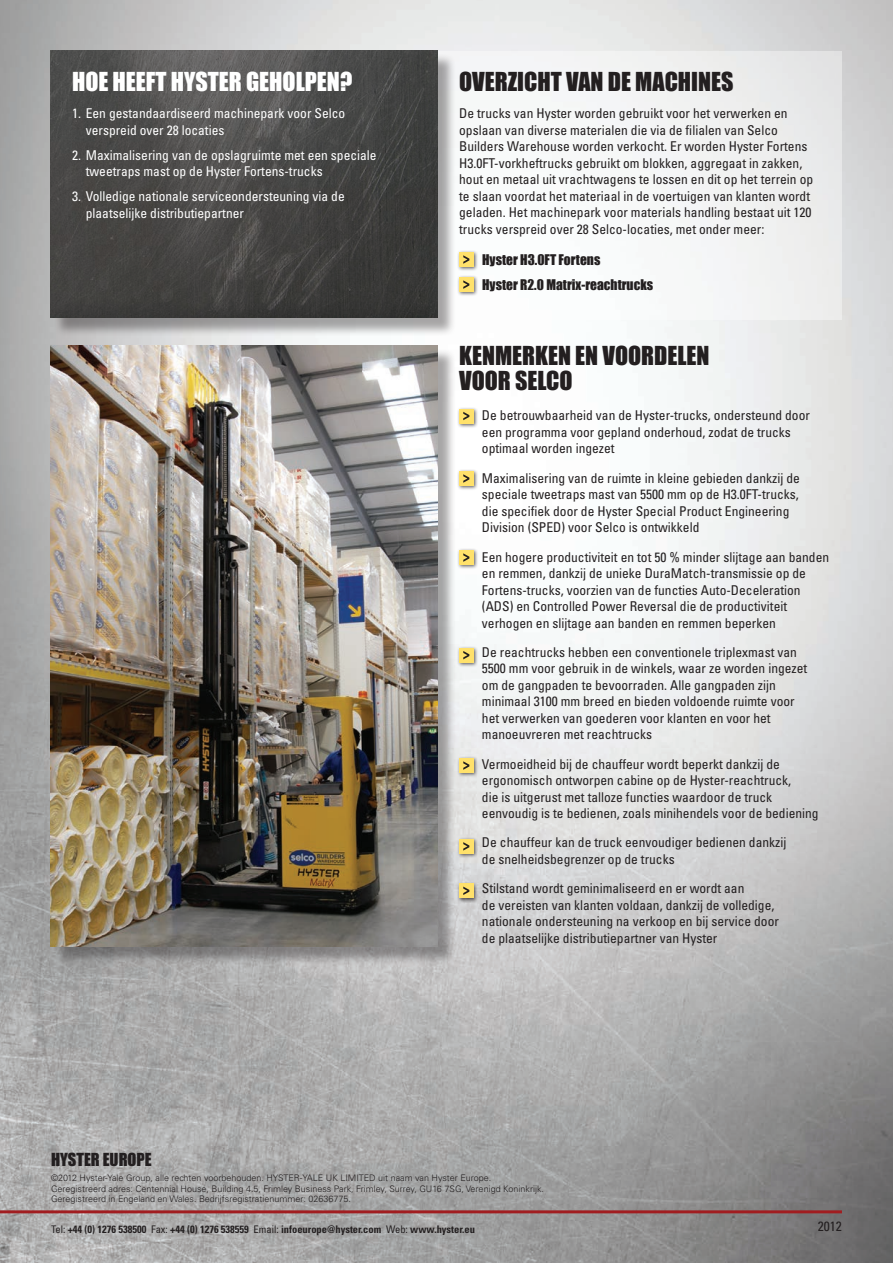
<style>
.page{position:relative;width:893px;height:1263px;background:#fff}
.page>*{position:absolute;margin:0;border:0;box-sizing:border-box;transform-origin:0 0}
.Sub_Headline_Black{font:24px/25.5px "Impact";color:#231f20}
.Sub_Headline_White{font:24px "Impact";color:#fff}
.t1{font:16.5px "Impact";color:#231f20}
.Body_Text{font:condensed 13.5px/16.5px "Univers";color:#231f20}
.Hyster_Help_Text{font:condensed 13.5px/16.5px "Univers";color:#fff}
.Bullet_Points{font:13.5px "Impact";color:#231f20}
.t2{font:700 condensed 10.5px "Univers";color:#231f20}
.t3{font:300 9px "Univers";color:#231f20}
.s1{font-weight:400}
</style>
<div class="page">
<img style="left:0;top:0;width:893px;height:1263px">
<div style="left:277px;top:51px;width:565px;height:269px;background:linear-gradient(to bottom,#eff0f0,#f8faf9)"></div>
<div style="left:53px;top:53px;width:404px;height:283px;background:#231f20;opacity:.4"></div>
<img style="left:51px;top:51px;width:387px;height:266px">
<div style="left:53px;top:348px;width:404px;height:617px;background:#231f20;opacity:.4"></div>
<img style="left:51px;top:346px;width:387px;height:600px">
<hr style="left:0;top:1210px;width:842px;height:3px;background:#a11d20">
<div style="left:457px;top:250px;width:21px;height:22px;background:#231f20;opacity:.75"></div>
<div style="left:459px;top:252px;width:14px;height:15px;background:#ffe16b"></div>
<svg style="left:463px;top:255px;width:6px;height:9px"></svg>
<div style="left:457px;top:276px;width:21px;height:21px;background:#231f20;opacity:.75"></div>
<div style="left:459px;top:277px;width:14px;height:15px;background:#ffe16b"></div>
<svg style="left:463px;top:280px;width:6px;height:9px"></svg>
<div style="left:457px;top:407px;width:21px;height:21px;background:#231f20;opacity:.75"></div>
<div style="left:459px;top:409px;width:14px;height:14px;background:#ffe16b"></div>
<svg style="left:463px;top:412px;width:6px;height:8px"></svg>
<div style="left:457px;top:469px;width:21px;height:22px;background:#231f20;opacity:.75"></div>
<div style="left:459px;top:471px;width:14px;height:15px;background:#ffe16b"></div>
<svg style="left:463px;top:474px;width:6px;height:9px"></svg>
<div style="left:457px;top:549px;width:21px;height:21px;background:#231f20;opacity:.75"></div>
<div style="left:459px;top:550px;width:14px;height:15px;background:#ffe16b"></div>
<svg style="left:463px;top:553px;width:6px;height:9px"></svg>
<div style="left:457px;top:646px;width:21px;height:21px;background:#231f20;opacity:.75"></div>
<div style="left:459px;top:648px;width:14px;height:14px;background:#ffe16b"></div>
<svg style="left:463px;top:651px;width:6px;height:8px"></svg>
<div style="left:457px;top:756px;width:21px;height:22px;background:#231f20;opacity:.75"></div>
<div style="left:459px;top:758px;width:14px;height:15px;background:#ffe16b"></div>
<svg style="left:463px;top:761px;width:6px;height:9px"></svg>
<div style="left:457px;top:837px;width:21px;height:21px;background:#231f20;opacity:.75"></div>
<div style="left:459px;top:839px;width:14px;height:14px;background:#ffe16b"></div>
<svg style="left:463px;top:842px;width:6px;height:8px"></svg>
<div style="left:457px;top:882px;width:21px;height:21px;background:#231f20;opacity:.75"></div>
<div style="left:459px;top:884px;width:14px;height:14px;background:#ffe16b"></div>
<svg style="left:463px;top:886px;width:6px;height:9px"></svg>
<p class="Sub_Headline_White" style="left:72px;top:63px;width:282px">HOE HEEFT HYSTER GEHOLPEN?</p>
<p class="Sub_Headline_Black" style="left:459px;top:68px;width:276px">OVERZICHT VAN DE MACHINES</p>
<p class="Hyster_Help_Text" style="left:86px;top:105px;width:261px;text-indent:-14px">1. Een gestandaardiseerd machinepark voor Selco verspreid over 28 locaties</p>
<p class="Hyster_Help_Text" style="left:86px;top:147px;width:292px;text-indent:-14px">2. Maximalisering van de opslagruimte met een speciale tweetraps mast op de Hyster Fortens-trucks</p>
<p class="Hyster_Help_Text" style="left:86px;top:188px;width:260px;text-indent:-14px">3. Volledige nationale serviceondersteuning via de plaatselijke distributiepartner</p>
<p class="t1" style="left:51px;top:1147px;width:102px">HYSTER EUROPE</p>
<p class="Body_Text" style="left:459px;top:105px;width:355px">De trucks van Hyster worden gebruikt voor het verwerken en opslaan van diverse materialen die via de filialen van Selco Builders Warehouse worden verkocht. Er worden Hyster Fortens H3.0FT-vorkheftrucks gebruikt om blokken, aggregaat in zakken, hout en metaal uit vrachtwagens te lossen en dit op het terrein op te slaan voordat het materiaal in de voertuigen van klanten wordt geladen. Het machinepark voor materials handling bestaat uit 120 trucks verspreid over 28 Selco-locaties, met onder meer:</p>
<p class="Bullet_Points" style="left:482px;top:249px;width:120px">Hyster H3.0FT Fortens</p>
<p class="Bullet_Points" style="left:482px;top:274px;width:173px">Hyster R2.0 Matrix-reachtrucks</p>
<p class="Sub_Headline_Black" style="left:459px;top:342px;width:252px">KENMERKEN EN VOORDELEN<br>VOOR SELCO</p>
<p class="Body_Text" style="left:482px;top:407px;width:329px">De betrouwbaarheid van de Hyster-trucks, ondersteund door een programma voor gepland onderhoud, zodat de trucks optimaal worden ingezet</p>
<p class="Body_Text" style="left:482px;top:469px;width:319px">Maximalisering van de ruimte in kleine gebieden dankzij de speciale tweetraps mast van 5500 mm op de H3.0FT-trucks, die specifiek door de Hyster Special Product Engineering Division (SPED) voor Selco is ontwikkeld</p>
<p class="Body_Text" style="left:482px;top:548px;width:349px">Een hogere productiviteit en tot 50 % minder slijtage aan banden en remmen, dankzij de unieke DuraMatch-transmissie op de Fortens-trucks, voorzien van de functies Auto-Deceleration (ADS) en Controlled Power Reversal die de productiviteit verhogen en slijtage aan banden en remmen beperken</p>
<p class="Body_Text" style="left:482px;top:643px;width:327px">De reachtrucks hebben een conventionele triplexmast van 5500 mm voor gebruik in de winkels, waar ze worden ingezet om de gangpaden te bevoorraden. Alle gangpaden zijn minimaal 3100 mm breed en bieden voldoende ruimte voor het verwerken van goederen voor klanten en voor het manoeuvreren met reachtrucks</p>
<p class="Body_Text" style="left:482px;top:755px;width:338px">Vermoeidheid bij de chauffeur wordt beperkt dankzij de ergonomisch ontworpen cabine op de Hyster-reachtruck,<br>die is uitgerust met talloze functies waardoor de truck eenvoudig is te bedienen, zoals minihendels voor de bediening</p>
<p class="Body_Text" style="left:482px;top:834px;width:306px">De chauffeur kan de truck eenvoudiger bedienen dankzij de snelheidsbegrenzer op de trucks</p>
<p class="Body_Text" style="left:482px;top:880px;width:298px">Stilstand wordt geminimaliseerd en er wordt aan<br>de vereisten van klanten voldaan, dankzij de volledige, nationale ondersteuning na verkoop en bij service door de plaatselijke distributiepartner van Hyster</p>
<p class="t3" style="left:51px;top:1172px;width:442px">©2012 Hyster-Yale Group, alle rechten voorbehouden. HYSTER-YALE UK LIMITED uit naam van Hyster Europe.</p>
<p class="t3" style="left:51px;top:1183px;width:494px">Geregistreerd adres: Centennial House, Building 4.5, Frimley Business Park, Frimley, Surrey, GU16 7SG, Verenigd Koninkrijk.</p>
<p class="t3" style="left:51px;top:1193px;width:301px">Geregistreerd in Engeland en Wales. Bedrijfsregistratienummer: 02636775.</p>
<p class="t2" style="left:51px;top:1223px;width:425px"><span class="s1">Tel:</span> +44 (0) 1276 538500 <span class="s1">Fax:</span> +44 (0) 1276 538559 <span class="s1">Email:</span> infoeurope@hyster.com <span class="s1">Web:</span> www.hyster.eu</p>
<p class="Body_Text" style="left:818px;top:1218px;width:25px">2012</p>
</div>
